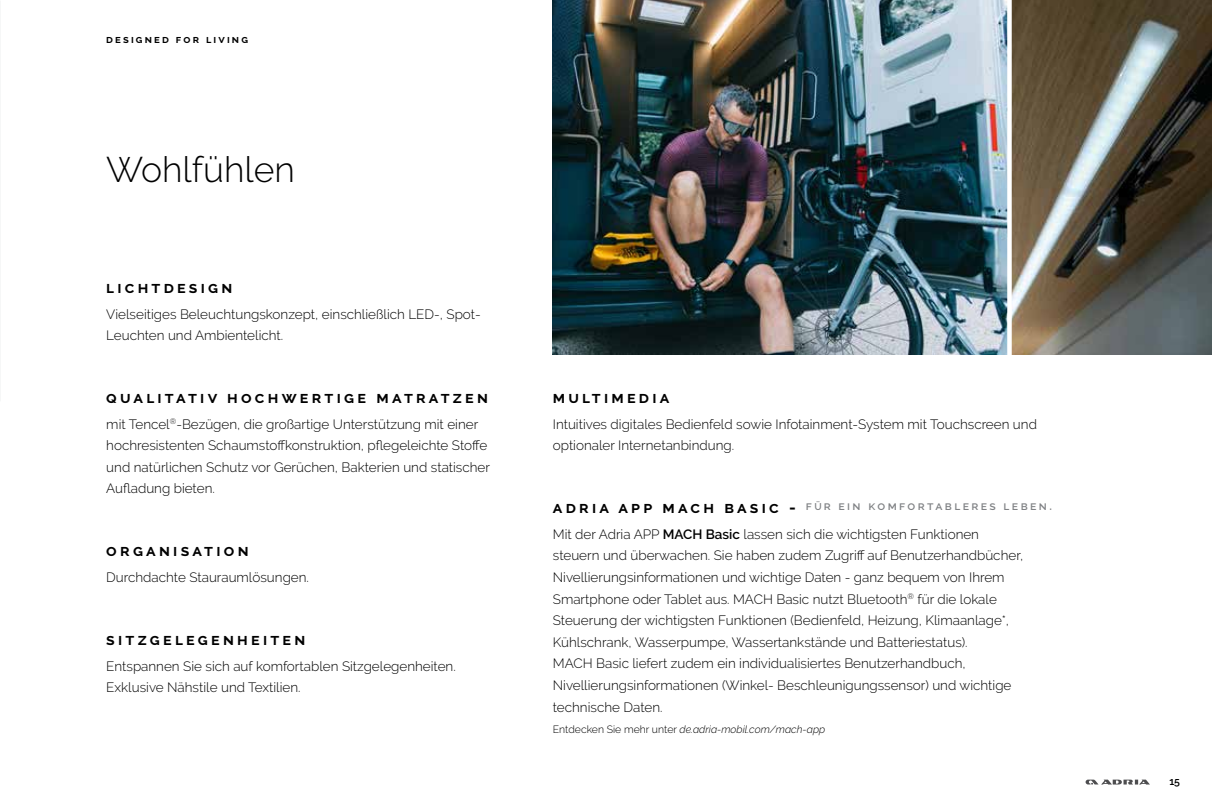
<style>
.page{position:relative;width:1212px;height:808px;background:#fff}
.page>*{position:absolute;margin:0;border:0;box-sizing:border-box;transform-origin:0 0}
.t1{font:300 35.55px "Raleway";color:#000}
.t2{font:700 16.2px "Raleway";letter-spacing:.2em;color:#000}
.t3{font:300 13.5px/21.6px "Raleway";color:#000}
.t4{font:600 12px "Raleway";letter-spacing:.2em;color:#808285}
.t5{font:700 10.8px "Raleway";letter-spacing:.2em;color:#000}
.t6{font:italic 300 10.5px "Raleway";color:#000}
.t7{font:600 10.5px "Raleway";color:#000}
.s1{font-weight:700;font-size:16.2px;color:#000}
.s2{font-size:9.75px}
.s3{font-weight:600}
.s4{font-style:normal}
</style>
<div class="page">
<img style="left:553px;top:0;width:659px;height:354px">
<div style="left:1007px;top:0;width:5px;height:359px;background:#fff"></div>
<svg style="left:1085px;top:779px;width:65px;height:5px"></svg>
<p class="t5" style="left:106px;top:33px;width:143px">designed for living</p>
<h1 class="t1" style="left:106px;top:149px;width:190px">Wohlfühlen</h1>
<p class="t2" style="left:106px;top:278px;width:128px">lichtdesign</p>
<p class="t3" style="left:106px;top:303px;width:376px">Vielseitiges Beleuchtungskonzept, einschließlich LED-, Spot-<br>Leuchten und Ambientelicht.</p>
<p class="t2" style="left:106px;top:388px;width:383px">qualitativ hochwertige matratzen</p>
<p class="t3" style="left:106px;top:413px;width:385px">mit Tencel<sup>®</sup>-Bezügen, die großartige Unterstützung mit einer hochresistenten Schaumstoffkonstruktion, pflegeleichte Stoffe und natürlichen Schutz vor Gerüchen, Bakterien und statischer Aufladung bieten.</p>
<p class="t2" style="left:106px;top:541px;width:144px">organisation</p>
<p class="t3" style="left:106px;top:566px;width:204px">Durchdachte Stauraumlösungen.</p>
<p class="t2" style="left:106px;top:630px;width:201px">sitzgelegenheiten</p>
<p class="t3" style="left:106px;top:655px;width:351px">Entspannen Sie sich auf komfortablen Sitzgelegenheiten.<br>Exklusive Nähstile und Textilien.</p>
<p class="t2" style="left:553px;top:388px;width:118px">multimedia</p>
<p class="t3" style="left:553px;top:413px;width:486px">Intuitives digitales Bedienfeld sowie Infotainment-System mit Touchscreen und optionaler Internetanbindung.</p>
<p class="t4" style="left:553px;top:499px;width:501px"><span class="s1">adria app mach basic -</span> f<span class="s2">Ü</span>r ein komfortableres leben.</p>
<p class="t3" style="left:553px;top:523px;width:472px">Mit der Adria APP <span class="s3">MACH Basic</span> lassen sich die wichtigsten Funktionen steuern und überwachen. Sie haben zudem Zugriff auf Benutzerhandbücher, Nivellierungsinformationen und wichtige Daten - ganz bequem von Ihrem Smartphone oder Tablet aus. MACH Basic nutzt Bluetooth<sup>®</sup> fü r die lokale Steuerung der wichtigsten Funktionen (Bedienfeld, Heizung, Klimaanlage*, Kü hlschrank, Wasserpumpe, Wassertankstände und Batteriestatus).<br>MACH Basic liefert zudem ein individualisiertes Benutzerhandbuch, Nivellierungsinformationen (Winkel- Beschleunigungssensor) und wichtige technische Daten.</p>
<p class="t6" style="left:553px;top:723px;width:274px"><span class="s4">Entdecken Sie mehr unter</span> de.adria-mobil.com/mach-app</p>
<p class="t7" style="left:1169px;top:775px;width:12px">15</p>
</div>
